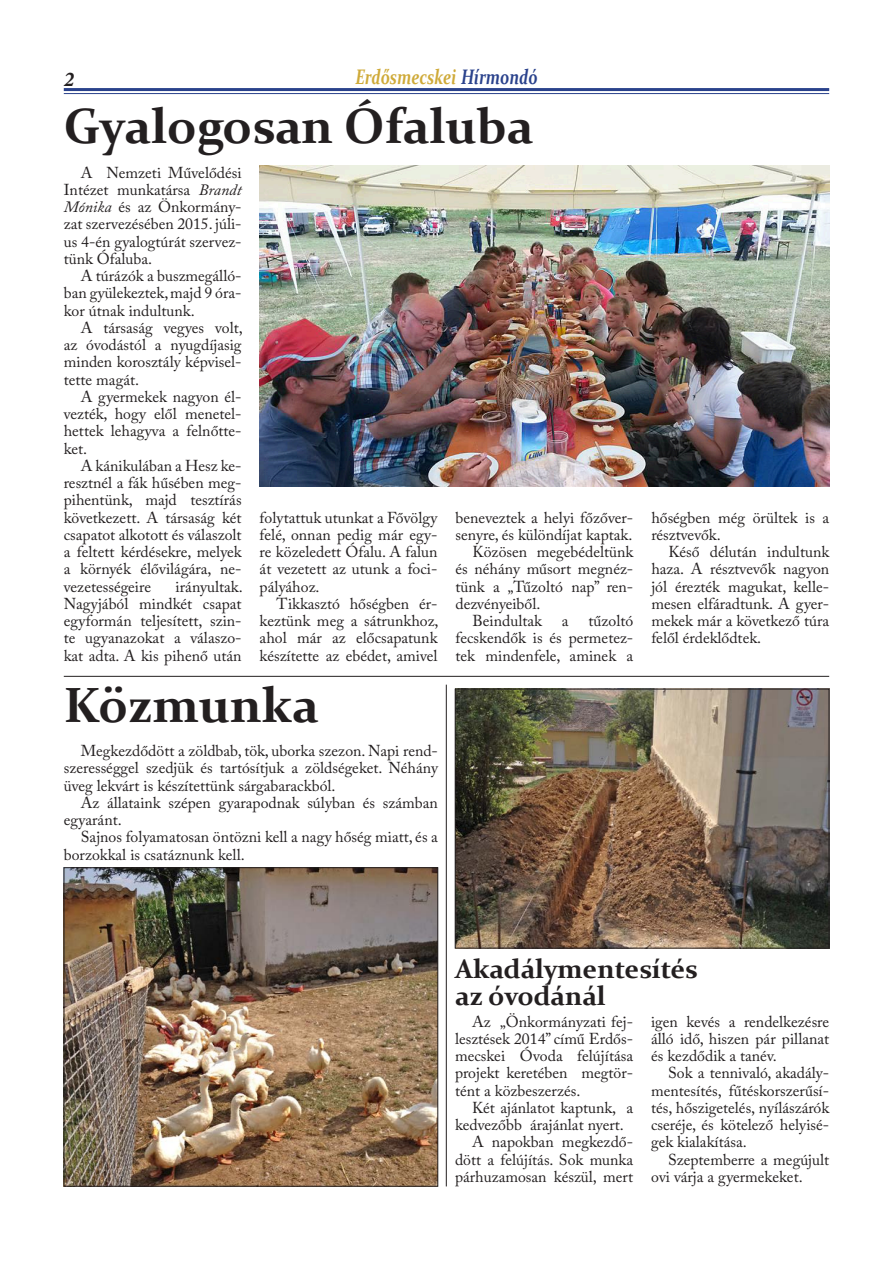
<style>
.page{position:relative;width:893px;height:1263px;background:#fff}
.page>*{position:absolute;margin:0;border:0;box-sizing:border-box;transform-origin:0 0}
.Cím_3hasáb{font:700 49.5px "Constantia";color:#231f20}
.Cím_1hasáb{font:700 27px/27px "Constantia";color:#231f20}
.t1{font:italic 700 21px "Constantia";color:#cfaa39;scale:.75 1}
.t2{font:italic 700 21px "Minion Pro";color:#231f20}
.Szöveg{font:15.75px/17.2px "Adobe Caslon Pro";color:#231f20;text-align:justify}
.s1{color:#2a428c}
.s2{font-style:italic}
</style>
<div class="page">
<hr style="left:64px;top:88px;width:765px;height:3px;background:#2a428c">
<hr style="left:64px;top:93px;width:765px;height:1px;background:#2a428c">
<img style="left:259px;top:166px;width:570px;height:320px">
<hr style="left:64px;top:676px;width:765px;height:1px;background:#231f20">
<img style="left:457px;top:691px;width:370px;height:255px">
<div style="left:455px;top:689px;width:374px;height:259px;border:1px solid #231f20"></div>
<img style="left:66px;top:869px;width:370px;height:315px">
<div style="left:64px;top:867px;width:374px;height:319px;border:1px solid #231f20"></div>
<hr style="left:446px;top:685px;width:1px;height:501px;background:#231f20">
<p class="t2" style="left:64px;top:67px;width:12px">2</p>
<h3 class="t1" style="left:355px;top:62px;width:244px">Erdősmecskei <span class="s1">Hírmondó</span></h3>
<p class="Cím_3hasáb" style="left:64px;top:92px;width:471px">Gyalogosan Ófaluba</p>
<p class="Szöveg" style="left:64px;top:164px;width:179px;text-indent:17px">A Nemzeti Művelődési Intézet munkatársa <span class="s2">Brandt Mónika</span> és az Önkormány&shy;zat szervezésében 2015. júli&shy;us 4-én gyalogtúrát szervez&shy;tünk Ófaluba.</p>
<p class="Szöveg" style="left:64px;top:267px;width:179px;text-indent:17px">A túrázók a buszmegálló&shy;ban gyülekeztek, majd 9 óra&shy;kor útnak indultunk.</p>
<p class="Szöveg" style="left:64px;top:319px;width:180px;text-indent:17px">A társaság vegyes volt, az óvodástól a nyugdíjasig minden korosztály képvisel&shy;tette magát.</p>
<p class="Szöveg" style="left:64px;top:388px;width:179px;text-indent:17px">A gyermekek nagyon él&shy;vezték, hogy elől menetel&shy;hettek lehagyva a felnőtte&shy;ket.</p>
<p class="Szöveg" style="left:64px;top:457px;width:179px;text-indent:17px">A kánikulában a Hesz ke&shy;resztnél a fák hűsében meg&shy;pihentünk, majd tesztírás következett. A társaság két csapatot alkotott és válaszolt a feltett kérdésekre, melyek a környék élővilágára, ne&shy;vezetességeire</p>
<p class="Szöveg" style="left:455px;top:509px;width:179px">beneveztek a helyi főzőver&shy;senyre, és különdíjat kaptak.</p>
<p class="Szöveg" style="left:455px;top:543px;width:179px;text-indent:17px">Közösen megebédeltünk és néhány műsort megnéz&shy;tünk a „Tűzoltó nap” ren&shy;dezvényeiből.</p>
<p class="Szöveg" style="left:472px;top:612px;width:71px">Beindultak</p>
<p class="Szöveg" style="left:562px;top:612px;width:8px">a</p>
<p class="Szöveg" style="left:260px;top:509px;width:179px">folytattuk utunkat a Fővölgy felé, onnan pedig már egy&shy;re közeledett Ófalu. A falun át vezetett az utunk a foci&shy;pályához.</p>
<p class="Szöveg" style="left:260px;top:595px;width:180px;text-indent:17px">Tikkasztó hőségben ér&shy;keztünk meg a sátrunkhoz, ahol már az előcsapatunk készítette az ebédet, amivel</p>
<p class="Szöveg" style="left:64px;top:578px;width:180px;text-indent:112px">irányultak.<br>Nagyjából mindkét csapat egyformán teljesített, szin&shy;te ugyanazokat a válaszo&shy;kat adta. A kis pihenő után</p>
<p class="Szöveg" style="left:455px;top:612px;width:179px;text-indent:133px">tűzoltó fecskendők is és permetez&shy;tek mindenfele, aminek a</p>
<p class="Cím_3hasáb" style="left:64px;top:671px;width:256px">Közmunka</p>
<p class="Szöveg" style="left:64px;top:742px;width:376px;text-indent:17px">Megkezdődött a zöldbab, tök, uborka szezon. Napi rend&shy;szerességgel szedjük és tartósítjuk a zöldségeket. Néhány üveg lekvárt is készítettünk sárgabarackból.</p>
<p class="Szöveg" style="left:64px;top:794px;width:376px;text-indent:17px">Az állataink szépen gyarapodnak súlyban és számban egyaránt.</p>
<p class="Szöveg" style="left:64px;top:828px;width:376px;text-indent:17px">Sajnos folyamatosan öntözni kell a nagy hőség miatt, és a borzokkal is csatáznunk kell.</p>
<p class="Szöveg" style="left:651px;top:509px;width:179px">hőségben még örültek is a résztvevők.</p>
<p class="Szöveg" style="left:651px;top:543px;width:179px;text-indent:17px">Késő délután indultunk haza. A résztvevők nagyon jól érezték magukat, kelle&shy;mesen elfáradtunk. A gyer&shy;mekek már a következő túra felől érdeklődtek.</p>
<p class="Cím_1hasáb" style="left:455px;top:954px;width:244px">Akadálymentesítés az óvodánál</p>
<p class="Szöveg" style="left:455px;top:1012px;width:180px;text-indent:17px">Az „Önkormányzati fej&shy;lesztések 2014” című Erdős&shy;mecskei Óvoda felújítása projekt keretében megtör&shy;tént a közbeszerzés.</p>
<p class="Szöveg" style="left:455px;top:1099px;width:180px;text-indent:17px">Két ajánlatot kaptunk, a kedvezőbb árajánlat nyert.</p>
<p class="Szöveg" style="left:455px;top:1133px;width:180px;text-indent:17px">A napokban megkezdő&shy;dött a felújítás. Sok munka párhuzamosan készül, mert</p>
<p class="Szöveg" style="left:651px;top:1012px;width:180px">igen kevés a rendelkezésre álló idő, hiszen pár pillanat és kezdődik a tanév.</p>
<p class="Szöveg" style="left:651px;top:1064px;width:180px;text-indent:17px">Sok a tennivaló, akadály&shy;mentesítés, fűtéskorszerűsí&shy;tés, hőszigetelés, nyílászárók cseréje, és kötelező helyisé&shy;gek kialakítása.</p>
<p class="Szöveg" style="left:651px;top:1150px;width:180px;text-indent:17px">Szeptemberre a megújult ovi várja a gyermekeket.</p>
</div>
